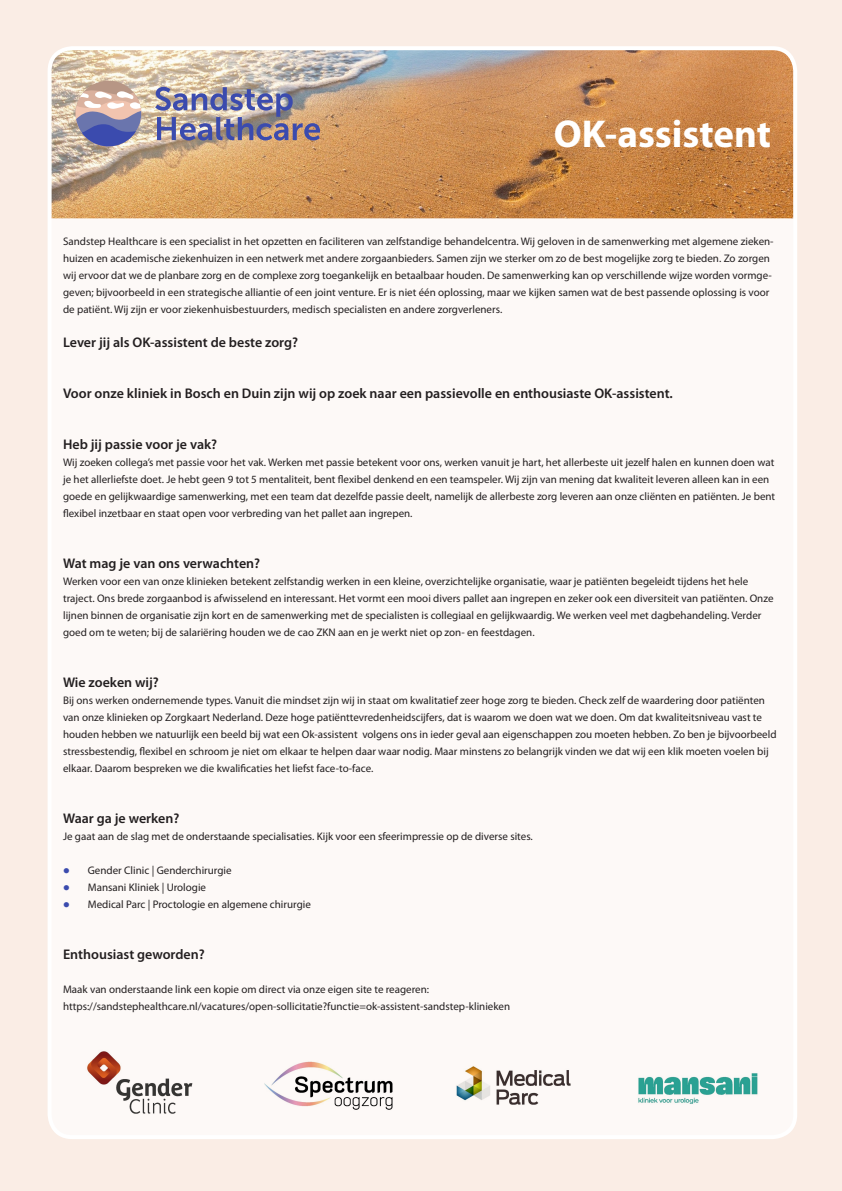
<style>
.page{position:relative;width:842px;height:1191px;background:#faede5}
.page>*{position:absolute;margin:0;border:0;box-sizing:border-box;transform-origin:0 0}
.t1{font:700 39px "Myriad Pro";color:#fff}
.t2{font:600 14px "Myriad Pro";color:#231f20}
.t3{font:11px/17px "Myriad Pro";color:#231f20}
.s1{color:#3b4bae}
</style>
<div class="page">
<div style="left:53px;top:218px;width:739px;height:920px;background:#fdf9f7"></div>
<img style="left:53px;top:51px;width:739px;height:167px">
<svg style="left:76px;top:81px;width:65px;height:70px"></svg>
<img style="left:155px;top:87px;width:165px;height:53px">
<img style="left:76px;top:1037px;width:131px;height:97px">
<img style="left:265px;top:1037px;width:131px;height:97px">
<img style="left:449px;top:1037px;width:131px;height:97px">
<img style="left:632px;top:1037px;width:131px;height:97px">
<div style="left:48px;top:46px;width:749px;height:1093px;border:4px solid #fff;border-radius:23px"></div>
<p class="t1" style="left:554px;top:108px;width:219px">OK-assistent</p>
<p class="t3" style="left:63px;top:233px;width:712px">Sandstep Healthcare is een specialist in het opzetten en faciliteren van zelfstandige behandelcentra. Wij geloven in de samenwerking met algemene zieken&shy;huizen en academische ziekenhuizen in een netwerk met andere zorgaanbieders. Samen zijn we sterker om zo de best mogelijke zorg te bieden. Zo zorgen wij ervoor dat we de planbare zorg en de complexe zorg toegankelijk en betaalbaar houden. De samenwerking kan op verschillende wijze worden vormge&shy;geven; bijvoorbeeld in een strategische alliantie of een joint venture. Er is niet één oplossing, maar we kijken samen wat de best passende oplossing is voor de patiënt. Wij zijn er voor ziekenhuisbestuurders, medisch specialisten en andere zorgverleners.</p>
<p class="t2" style="left:63px;top:333px;width:237px">Lever jij als OK-assistent de beste zorg?</p>
<p class="t2" style="left:63px;top:384px;width:611px">Voor onze kliniek in Bosch en Duin zijn wij op zoek naar een passievolle en enthousiaste OK-assistent.</p>
<p class="t2" style="left:63px;top:435px;width:156px">Heb jij passie voor je vak?</p>
<p class="t3" style="left:63px;top:454px;width:714px">Wij zoeken collega’s met passie voor het vak. Werken met passie betekent voor ons, werken vanuit je hart, het allerbeste uit jezelf halen en kunnen doen wat je het allerliefste doet. Je hebt geen 9 tot 5 mentaliteit, bent flexibel denkend en een teamspeler. Wij zijn van mening dat kwaliteit leveren alleen kan in een goede en gelijkwaardige samenwerking, met een team dat dezelfde passie deelt, namelijk de allerbeste zorg leveren aan onze cliënten en patiënten. Je bent flexibel inzetbaar en staat open voor verbreding van het pallet aan ingrepen.</p>
<p class="t2" style="left:63px;top:554px;width:199px">Wat mag je van ons verwachten?</p>
<p class="t3" style="left:63px;top:573px;width:712px">Werken voor een van onze klinieken betekent zelfstandig werken in een kleine, overzichtelijke organisatie, waar je patiënten begeleidt tijdens het hele traject. Ons brede zorgaanbod is afwisselend en interessant. Het vormt een mooi divers pallet aan ingrepen en zeker ook een diversiteit van patiënten. Onze lijnen binnen de organisatie zijn kort en de samenwerking met de specialisten is collegiaal en gelijkwaardig. We werken veel met dagbehandeling. Verder goed om te weten; bij de salariëring houden we de cao ZKN aan en je werkt niet op zon- en feestdagen.</p>
<p class="t2" style="left:63px;top:673px;width:97px">Wie zoeken wij?</p>
<p class="t3" style="left:63px;top:692px;width:715px">Bij ons werken ondernemende types. Vanuit die mindset zijn wij in staat om kwalitatief zeer hoge zorg te bieden. Check zelf de waardering door patiënten van onze klinieken op Zorgkaart Nederland. Deze hoge patiënttevredenheidscijfers, dat is waarom we doen wat we doen. Om dat kwaliteitsniveau vast te houden hebben we natuurlijk een beeld bij wat een Ok-assistent volgens ons in ieder geval aan eigenschappen zou moeten hebben. Zo ben je bijvoorbeeld stressbestendig, flexibel en schroom je niet om elkaar te helpen daar waar nodig. Maar minstens zo belangrijk vinden we dat wij een klik moeten voelen bij elkaar. Daarom bespreken we die kwalificaties het liefst face-to-face.</p>
<p class="t2" style="left:63px;top:809px;width:118px">Waar ga je werken?</p>
<p class="t3" style="left:63px;top:828px;width:471px">Je gaat aan de slag met de onderstaande specialisaties. Kijk voor een sfeerimpressie op de diverse sites.</p>
<p class="t3" style="left:63px;top:862px;width:170px"><span class="s1">●</span> Gender Clinic | Genderchirurgie</p>
<p class="t3" style="left:63px;top:879px;width:145px"><span class="s1">●</span> Mansani Kliniek | Urologie</p>
<p class="t3" style="left:63px;top:896px;width:249px"><span class="s1">●</span> Medical Parc | Proctologie en algemene chirurgie</p>
<p class="t2" style="left:63px;top:945px;width:143px">Enthousiast geworden?</p>
<p class="t3" style="left:63px;top:981px;width:368px">Maak van onderstaande link een kopie om direct via onze eigen site te reageren:</p>
<p class="t3" style="left:63px;top:998px;width:449px">https://sandstephealthcare.nl/vacatures/open-sollicitatie?functie=ok-assistent-sandstep-klinieken</p>
</div>
